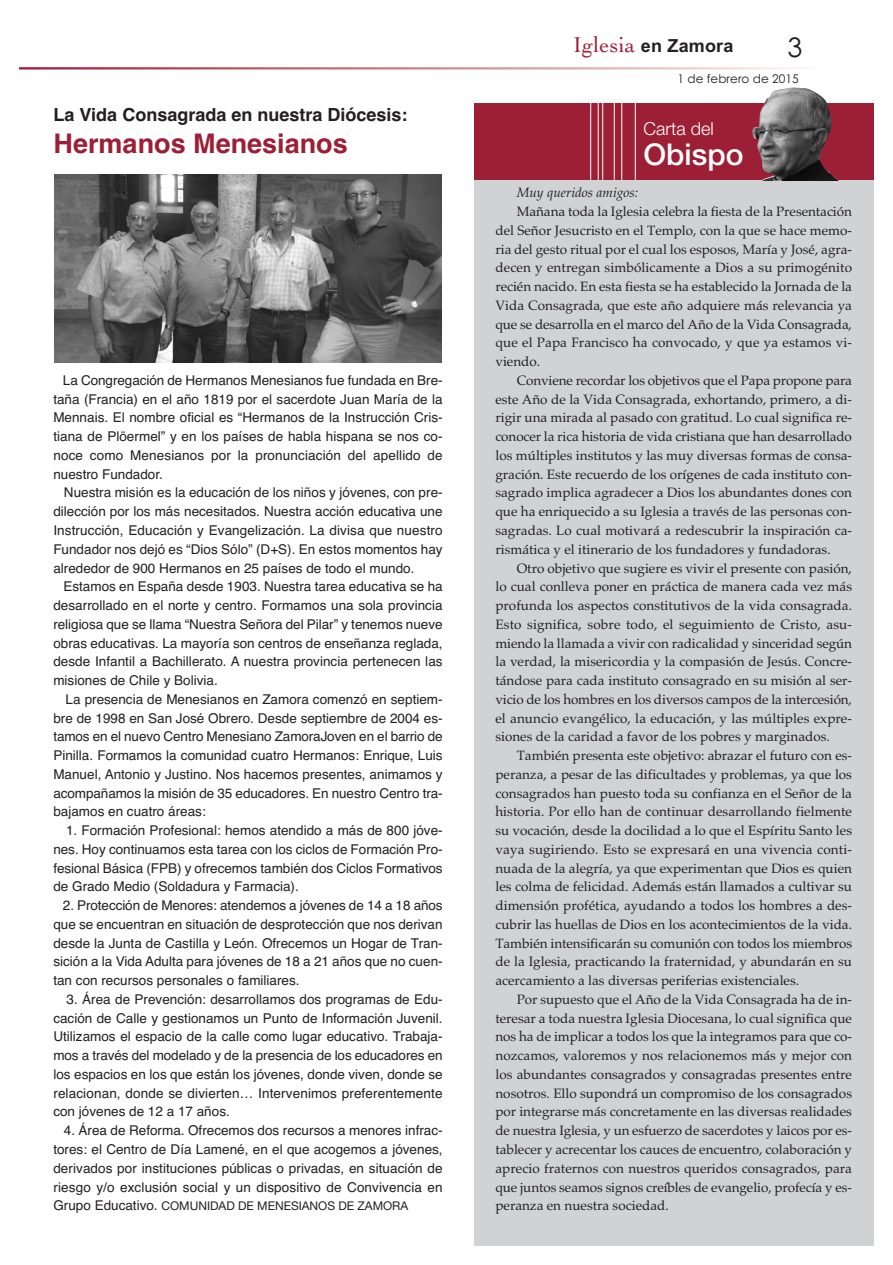
<style>
.page{position:relative;width:893px;height:1265px;background:#fff}
.page>*{position:absolute;margin:0;border:0;box-sizing:border-box;transform-origin:0 0}
.t1{font:500 30px "Helvetica Neue";color:#fff}
.t2{font:700 27px "Helvetica";color:#9d1f35}
.t3{font:27px "Century Gothic";color:#231f20}
.t4{font:700 18px "Helvetica";color:#231f20}
.t5{font:700 18px "Arial";letter-spacing:.01em;color:#231f20}
.t6{font:300 18px "Helvetica Neue";color:#fff}
.t7{font:13.5px/18.8px "Palatino";color:#231f20;text-align:justify}
.t8{font:13.5px/18.8px "Helvetica";color:#231f20;text-align:justify}
.t9{font:italic 13.5px "Palatino";color:#231f20}
.t10{font:12px "Helvetica Neue";color:#231f20}
.t11{font:12px "Century Gothic";color:#231f20}
.s1{font-family:"Helvetica";font-size:13.5px}
.s2{font-family:"Cochin";font-weight:400;font-size:22.5px;color:#9d1f35}
</style>
<div class="page">
<img style="left:20px;top:67px;width:776px;height:2px">
<div style="left:473px;top:180px;width:400px;height:1065px;background:#d1d2d4"></div>
<svg style="left:474px;top:104px;width:399px;height:76px;background:#93293c"></svg>
<hr style="left:590px;top:96px;width:1px;height:84px;background:#fff">
<hr style="left:598px;top:96px;width:1px;height:84px;background:#fff">
<hr style="left:614px;top:96px;width:1px;height:84px;background:#fff">
<hr style="left:602px;top:96px;width:1px;height:84px;background:#fff">
<hr style="left:621px;top:96px;width:1px;height:84px;background:#fff">
<hr style="left:635px;top:96px;width:1px;height:84px;background:#fff">
<img style="left:54px;top:175px;width:387px;height:187px">
<img style="left:756px;top:171px;width:84px;height:9px">
<h3 class="t4" style="left:54px;top:108px;width:355px">La Vida Consagrada en nuestra Diócesis:</h3>
<h2 class="t2" style="left:54px;top:133px;width:296px">Hermanos Menesianos</h2>
<p class="t8" style="left:53px;top:372px;width:391px;text-indent:10px">La Congregación de Hermanos Menesianos fue fundada en Bre&shy;taña (Francia) en el año 1819 por el sacerdote Juan María de la Mennais. El nombre oficial es “Hermanos de la Instrucción Cris&shy;tiana de Plöermel” y en los países de habla hispana se nos co&shy;noce como Menesianos por la pronunciación del apellido de nuestro Fundador.</p>
<p class="t8" style="left:53px;top:484px;width:391px;text-indent:11px">Nuestra misión es la educación de los niños y jóvenes, con pre&shy;dilección por los más necesitados. Nuestra acción educativa une Instrucción, Educación y Evangelización. La divisa que nuestro Fundador nos dejó es “Dios Sólo” (D+S). En estos momentos hay alrededor de 900 Hermanos en 25 países de todo el mundo.</p>
<p class="t8" style="left:53px;top:578px;width:391px;text-indent:10px">Estamos en España desde 1903. Nuestra tarea educativa se ha desarrollado en el norte y centro. Formamos una sola provincia religiosa que se llama “Nuestra Señora del Pilar” y tenemos nueve obras educativas. La mayoría son centros de enseñanza reglada, desde Infantil a Bachillerato. A nuestra provincia pertenecen las misiones de Chile y Bolivia.</p>
<p class="t8" style="left:53px;top:691px;width:391px;text-indent:12px">La presencia de Menesianos en Zamora comenzó en septiem&shy;bre de 1998 en San José Obrero. Desde septiembre de 2004 es&shy;tamos en el nuevo Centro Menesiano ZamoraJoven en el barrio de Pinilla. Formamos la comunidad cuatro Hermanos: Enrique, Luis Manuel, Antonio y Justino. Nos hacemos presentes, animamos y acompañamos la misión de 35 educadores. En nuestro Centro tra&shy;bajamos en cuatro áreas:</p>
<p class="t8" style="left:53px;top:822px;width:391px;text-indent:13px">1. Formación Profesional: hemos atendido a más de 800 jóve&shy;nes. Hoy continuamos esta tarea con los ciclos de Formación Pro&shy;fesional Básica (FPB) y ofrecemos también dos Ciclos Formativos de Grado Medio (Soldadura y Farmacia).</p>
<p class="t8" style="left:53px;top:897px;width:391px;text-indent:10px">2. Protección de Menores: atendemos a jóvenes de 14 a 18 años que se encuentran en situación de desprotección que nos derivan desde la Junta de Castilla y León. Ofrecemos un Hogar de Tran&shy;sición a la Vida Adulta para jóvenes de 18 a 21 años que no cuen&shy;tan con recursos personales o familiares.</p>
<p class="t8" style="left:53px;top:991px;width:391px;text-indent:13px">3. Área de Prevención: desarrollamos dos programas de Edu&shy;cación de Calle y gestionamos un Punto de Información Juvenil.<br>Utilizamos el espacio de la calle como lugar educativo. Trabaja&shy;mos a través del modelado y de la presencia de los educadores en los espacios en los que están los jóvenes, donde viven, donde se relacionan, donde se divierten… Intervenimos preferentemente con jóvenes de 12 a 17 años.</p>
<p class="t8" style="left:53px;top:1122px;width:391px;text-indent:10px">4. Área de Reforma. Ofrecemos dos recursos a menores infrac&shy;tores: el Centro de Día Lamené, en el que acogemos a jóvenes, derivados por instituciones públicas o privadas, en situación de riesgo y/o exclusión social y un dispositivo de Convivencia en</p>
<p class="t10" style="left:53px;top:1201px;width:356px"><span class="s1">Grupo Educativo.</span> COMUNIDAD DE MENESIANOS DE ZAMORA</p>
<h3 class="t5" style="left:573px;top:35px;width:162px"><span class="s2">Iglesia</span> en Zamora</h3>
<h2 class="t3" style="left:787px;top:37px;width:16px">3</h2>
<p class="t11" style="left:677px;top:74px;width:123px">1 de febrero de 2015</p>
<h3 class="t6" style="left:643px;top:122px;width:72px">Carta del</h3>
<h1 class="t1" style="left:643px;top:143px;width:101px">Obispo</h1>
<p class="t9" style="left:516px;top:187px;width:123px">Muy queridos amigos:</p>
<p class="t7" style="left:495px;top:204px;width:358px;text-indent:21px">Mañana toda la Iglesia celebra la fiesta de la Presentación del Señor Jesucristo en el Templo, con la que se hace memo&shy;ria del gesto ritual por el cual los esposos, María y José, agra&shy;decen y entregan simbólicamente a Dios a su primogénito recién nacido. En esta fiesta se ha establecido la Jornada de la Vida Consagrada, que este año adquiere más relevancia ya que se desarrolla en el marco del Año de la Vida Consagrada, que el Papa Francisco ha convocado, y que ya estamos vi&shy;viendo.</p>
<p class="t7" style="left:495px;top:372px;width:358px;text-indent:21px">Conviene recordar los objetivos que el Papa propone para este Año de la Vida Consagrada, exhortando, primero, a di&shy;rigir una mirada al pasado con gratitud. Lo cual significa re&shy;conocer la rica historia de vida cristiana que han desarrollado los múltiples institutos y las muy diversas formas de consa&shy;gración. Este recuerdo de los orígenes de cada instituto con&shy;sagrado implica agradecer a Dios los abundantes dones con que ha enriquecido a su Iglesia a través de las personas con&shy;sagradas. Lo cual motivará a redescubrir la inspiración ca&shy;rismática y el itinerario de los fundadores y fundadoras.</p>
<p class="t7" style="left:495px;top:560px;width:358px;text-indent:21px">Otro objetivo que sugiere es vivir el presente con pasión, lo cual conlleva poner en práctica de manera cada vez más profunda los aspectos constitutivos de la vida consagrada.<br>Esto significa, sobre todo, el seguimiento de Cristo, asu&shy;miendo la llamada a vivir con radicalidad y sinceridad según la verdad, la misericordia y la compasión de Jesús. Concre&shy;tándose para cada instituto consagrado en su misión al ser&shy;vicio de los hombres en los diversos campos de la intercesión, el anuncio evangélico, la educación, y las múltiples expre&shy;siones de la caridad a favor de los pobres y marginados.</p>
<p class="t7" style="left:495px;top:747px;width:358px;text-indent:21px">También presenta este objetivo: abrazar el futuro con es&shy;peranza, a pesar de las dificultades y problemas, ya que los consagrados han puesto toda su confianza en el Señor de la historia. Por ello han de continuar desarrollando fielmente su vocación, desde la docilidad a lo que el Espíritu Santo les vaya sugiriendo. Esto se expresará en una vivencia conti&shy;nuada de la alegría, ya que experimentan que Dios es quien les colma de felicidad. Además están llamados a cultivar su dimensión profética, ayudando a todos los hombres a des&shy;cubrir las huellas de Dios en los acontecimientos de la vida.<br>También intensificarán su comunión con todos los miembros de la Iglesia, practicando la fraternidad, y abundarán en su acercamiento a las diversas periferias existenciales.</p>
<p class="t7" style="left:495px;top:991px;width:358px;text-indent:21px">Por supuesto que el Año de la Vida Consagrada ha de in&shy;teresar a toda nuestra Iglesia Diocesana, lo cual significa que nos ha de implicar a todos los que la integramos para que co&shy;nozcamos, valoremos y nos relacionemos más y mejor con los abundantes consagrados y consagradas presentes entre nosotros. Ello supondrá un compromiso de los consagrados por integrarse más concretamente en las diversas realidades de nuestra Iglesia, y un esfuerzo de sacerdotes y laicos por es&shy;tablecer y acrecentar los cauces de encuentro, colaboración y aprecio fraternos con nuestros queridos consagrados, para que juntos seamos signos creíbles de evangelio, profecía y es&shy;peranza en nuestra sociedad.</p>
</div>
